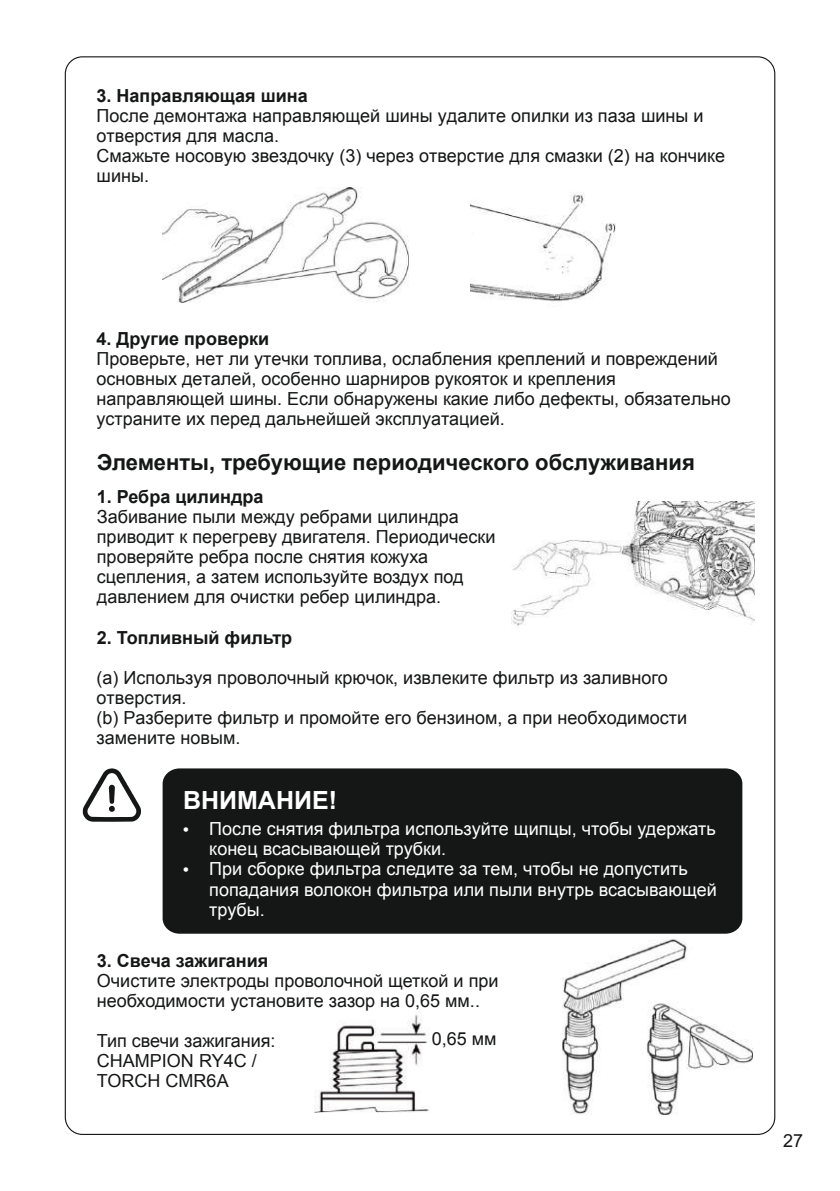
<style>
.page{position:relative;width:840px;height:1191px;background:#fff}
.page>*{position:absolute;margin:0;border:0;box-sizing:border-box;transform-origin:0 0}
.t1{font:700 25px "Arial";color:#fff}
.t2{font:700 22px "Arial";color:#151616}
.t3{font:18px/20.2px "Arial";color:#151616}
.t4{font:18px/20.2px "Arial";color:#fff}
.t5{font:700 18px "Arial";color:#151616}
.t6{font:18px "Arial";color:#151616}
.t7{font:16px "Arial";color:rgb(0 0 0/0)}
.s1{font-style:inherit}
</style>
<div class="page">
<img style="left:562px;top:939px;width:190px;height:175px">
<img style="left:162px;top:188px;width:246px;height:115px">
<div style="left:162px;top:768px;width:580px;height:165px;background:#151616;border-radius:16px"></div>
<svg style="left:83px;top:768px;width:58px;height:54px"></svg>
<img style="left:315px;top:1012px;width:114px;height:100px">
<img style="left:470px;top:192px;width:146px;height:110px">
<img style="left:511px;top:502px;width:242px;height:124px">
<p class="t5" style="left:96px;top:83px;width:212px">3. Направляющая шина</p>
<p class="t3" style="left:96px;top:105px;width:629px">После демонтажа направляющей шины удалите опилки из паза шины и отверстия для масла.<br>Смажьте носовую звездочку <span class="s1">(3)</span> через отверстие для смазки <span class="s1">(2)</span> на кончике шины.</p>
<p class="t5" style="left:96px;top:326px;width:174px">4. Другие проверки</p>
<p class="t3" style="left:96px;top:348px;width:635px">Проверьте, нет ли утечки топлива, ослабления креплений и повреждений основных деталей, особенно шарниров рукояток и крепления направляющей шины. Если обнаружены какие либо дефекты, обязательно устраните их перед дальнейшей эксплуатацией.</p>
<p class="t2" style="left:97px;top:447px;width:599px">Элементы, требующие периодического обслуживания</p>
<p class="t5" style="left:97px;top:484px;width:168px">1. Ребра цилиндра</p>
<p class="t3" style="left:97px;top:507px;width:400px">Забивание пыли между ребрами цилиндра приводит к перегреву двигателя. Периодически проверяйте ребра после снятия кожуха сцепления, а затем используйте воздух под давлением для очистки ребер цилиндра.</p>
<p class="t5" style="left:97px;top:625px;width:197px">2. Топливный фильтр</p>
<p class="t3" style="left:96px;top:667px;width:591px"><span class="s1">(a)</span> Используя проволочный крючок, извлеките фильтр из заливного отверстия.<br><span class="s1">(b)</span> Разберите фильтр и промойте его бензином, а при необходимости замените новым.</p>
<p class="t7" style="left:417px;top:585px;width:6px">.</p>
<h1 class="t1" style="left:183px;top:783px;width:155px">ВНИМАНИЕ!</h1>
<p class="t4" style="left:209px;top:819px;width:508px;text-indent:-26px">• После снятия фильтра используйте щипцы, чтобы удержать конец всасывающей трубки.<br>При сборке фильтра следите за тем, чтобы не допустить попадания волокон фильтра или пыли внутрь всасывающей трубы.</p>
<p class="t4" style="left:183px;top:859px;width:8px">•</p>
<p class="t5" style="left:97px;top:948px;width:173px">3. Свеча зажигания</p>
<p class="t3" style="left:97px;top:970px;width:403px">Очистите электроды проволочной щеткой и при необходимости установите зазор на 0,65 мм..</p>
<p class="t3" style="left:97px;top:1030px;width:180px">Тип свечи зажигания:<br>CHAMPION RY4C /<br>TORCH CMR6A</p>
<p class="t3" style="left:431px;top:1028px;width:66px">0,65 мм</p>
<p class="t6" style="left:782px;top:1133px;width:22px">27</p>
</div>
